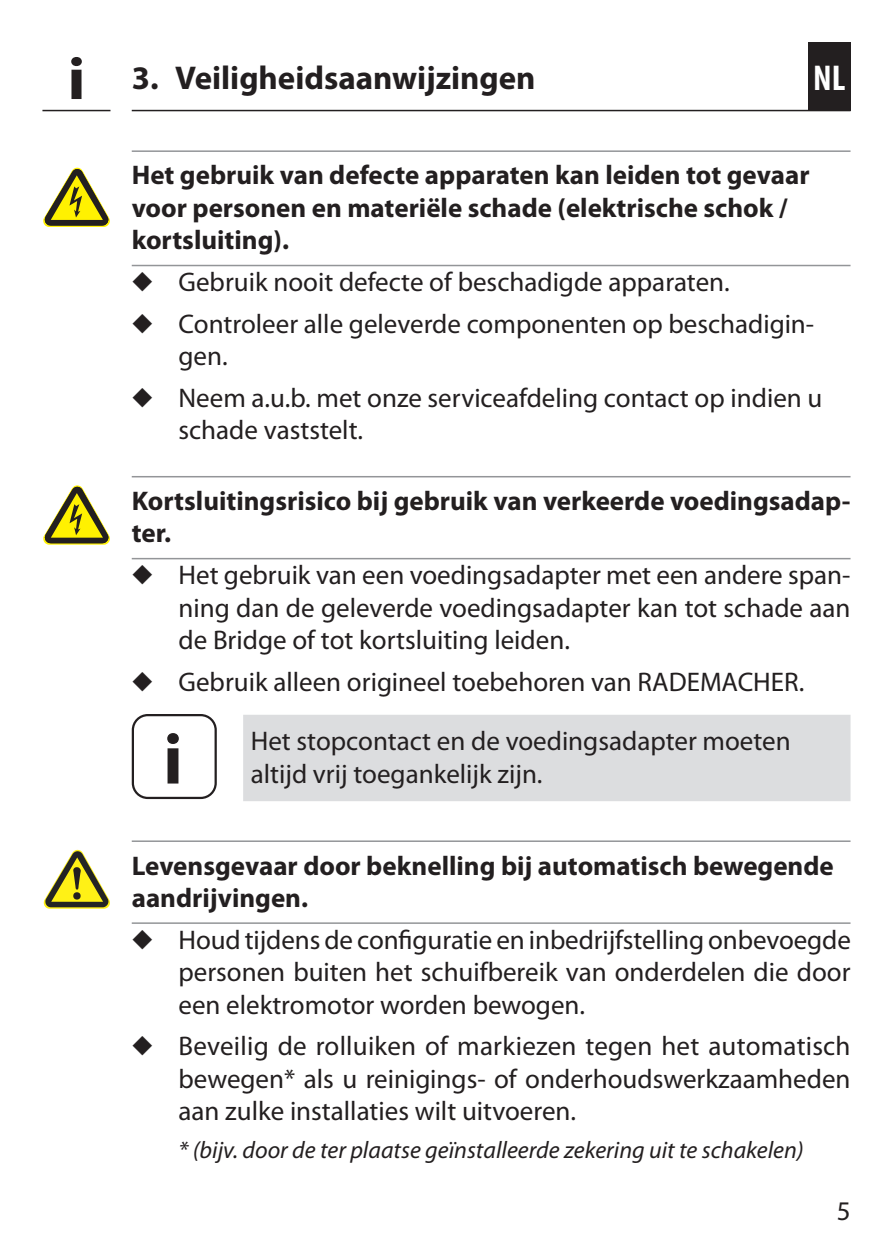
<style>
.page{position:relative;width:893px;height:1259px;background:#fff}
.page>*{position:absolute;margin:0;border:0;box-sizing:border-box;transform-origin:0 0}
.INFO-Icon{font:700 72px "Myriad Pro";color:#231f20}
.INFO-Icon-2{font:700 60px "Myriad Pro";color:#231f20;scale:1.1 1}
.t1{font:700 condensed 36px "Myriad Pro";color:#fff}
.t2{font:700 33px "Myriad Pro";color:#231f20}
.Nützliche_Infos_-_DE{font:27px/32.4px "Myriad Pro";color:#231f20}
.Sicherheitshinweise{font:700 27px/32.4px "Myriad Pro";color:#231f20}
.Fußnote_-_DE{font:italic 24px "Myriad Pro";color:#231f20}
</style>
<div class="page">
<hr style="left:132px;top:110px;width:719px;height:1px;background:#231f20">
<hr style="left:42px;top:110px;width:68px;height:1px;background:#231f20">
<div style="left:808px;top:42px;width:42px;height:69px;background:#231f20"></div>
<hr style="left:132px;top:150px;width:718px;height:2px;background:#939598">
<hr style="left:132px;top:265px;width:718px;height:1px;background:#939598">
<hr style="left:132px;top:476px;width:718px;height:1px;background:#939598">
<hr style="left:132px;top:558px;width:718px;height:1px;background:#939598">
<div style="left:243px;top:715px;width:607px;height:86px;background:#dcdddf"></div>
<hr style="left:132px;top:840px;width:718px;height:2px;background:#939598">
<hr style="left:132px;top:922px;width:718px;height:2px;background:#939598">
<div style="left:132px;top:714px;width:85px;height:85px;border:2px solid #231f20;border-radius:15px"></div>
<svg style="left:43px;top:168px;width:67px;height:59px"></svg>
<svg style="left:44px;top:850px;width:66px;height:58px"></svg>
<svg style="left:43px;top:485px;width:67px;height:59px"></svg>
<p class="INFO-Icon-2" style="left:67px;top:45px;width:18px">i</p>
<p class="t2" style="left:132px;top:59px;width:405px">3. Veiligheidsaanwijzingen</p>
<h3 class="t1" style="left:813px;top:58px;width:34px">NL</h3>
<p class="Sicherheitshinweise" style="left:132px;top:159px;width:679px">Het gebruik van defecte apparaten kan leiden tot gevaar voor personen en materiële schade (elektrische schok / kortsluiting).</p>
<p class="Nützliche_Infos_-_DE" style="left:132px;top:266px;width:599px">◆ Gebruik nooit defecte of beschadigde apparaten.</p>
<p class="Nützliche_Infos_-_DE" style="left:179px;top:308px;width:637px;text-indent:-47px">◆ Controleer alle geleverde componenten op beschadigin&shy;gen.</p>
<p class="Nützliche_Infos_-_DE" style="left:179px;top:382px;width:645px;text-indent:-47px">◆ Neem a.u.b. met onze serviceafdeling contact op indien u schade vaststelt.</p>
<p class="Sicherheitshinweise" style="left:132px;top:485px;width:720px">Kortsluitingsrisico bij gebruik van verkeerde voedingsadap&shy;ter.</p>
<p class="Nützliche_Infos_-_DE" style="left:179px;top:559px;width:674px;text-align:justify;text-indent:-47px">◆ Het gebruik van een voedingsadapter met een andere span&shy;ning dan de geleverde voedingsadapter kan tot schade aan de Bridge of tot kortsluiting leiden.</p>
<p class="Nützliche_Infos_-_DE" style="left:132px;top:666px;width:674px">◆ Gebruik alleen origineel toebehoren van RADEMACHER.</p>
<p class="INFO-Icon" style="left:163px;top:719px;width:21px">i</p>
<p class="Nützliche_Infos_-_DE" style="left:251px;top:725px;width:541px">Het stopcontact en de voedingsadapter moeten altijd vrij toegankelijk zijn.</p>
<p class="Sicherheitshinweise" style="left:132px;top:849px;width:703px">Levensgevaar door beknelling bij automatisch bewegende aandrijvingen.</p>
<p class="Nützliche_Infos_-_DE" style="left:179px;top:924px;width:674px;text-align:justify;text-indent:-47px">◆ Houd tijdens de configuratie en inbedrijfstelling onbevoegde personen buiten het schuifbereik van onderdelen die door een elektromotor worden bewogen.</p>
<p class="Nützliche_Infos_-_DE" style="left:179px;top:1030px;width:674px;text-align:justify;text-indent:-47px">◆ Beveilig de rolluiken of markiezen tegen het automatisch bewegen* als u reinigings- of onderhoudswerkzaamheden aan zulke installaties wilt uitvoeren.</p>
<p class="Fußnote_-_DE" style="left:179px;top:1137px;width:627px">* (bijv. door de ter plaatse geïnstalleerde zekering uit te schakelen)</p>
<p class="Nützliche_Infos_-_DE" style="left:837px;top:1195px;width:15px">5</p>
</div>
